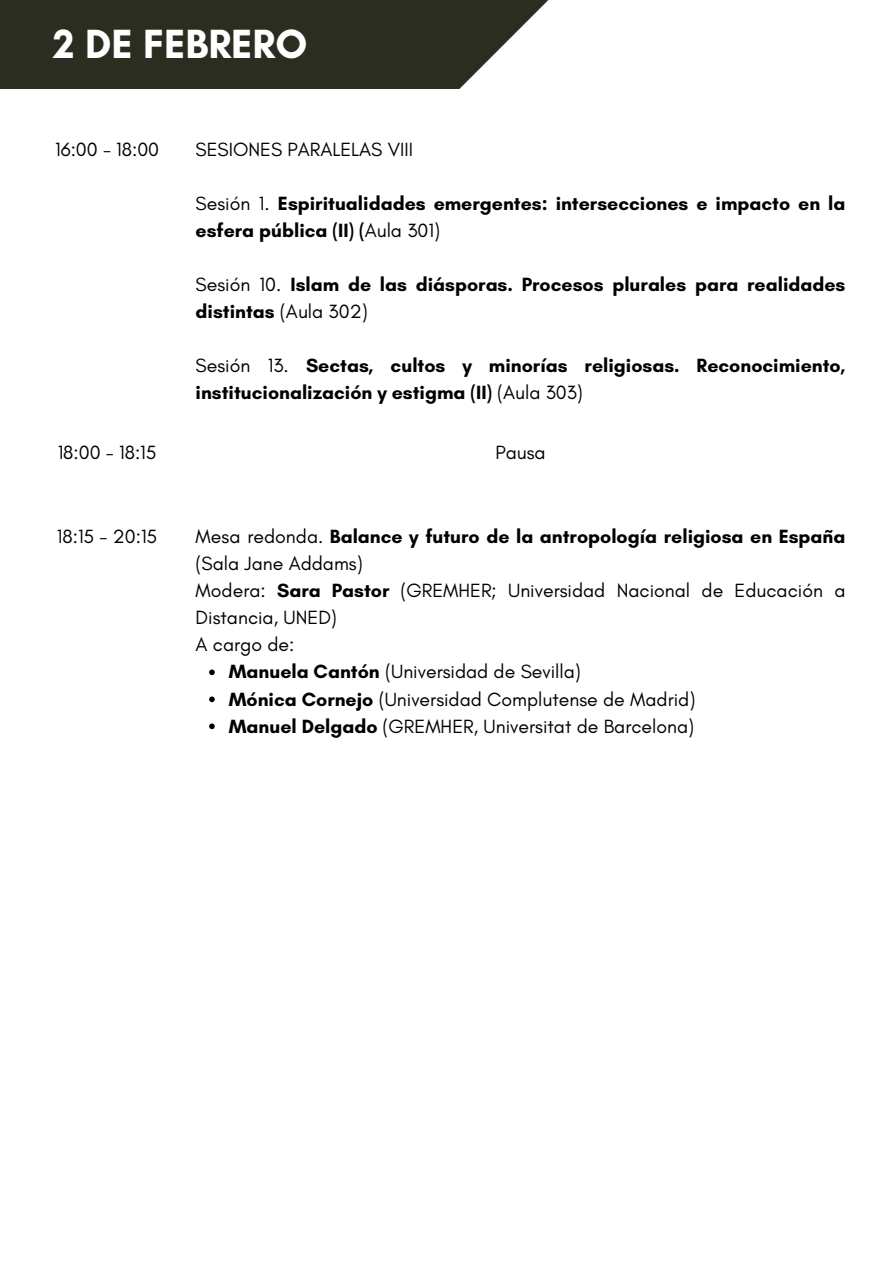
<style>
.page{position:relative;width:893px;height:1264px;background:#fff}
.page>*{position:absolute;margin:0;border:0;box-sizing:border-box;transform-origin:0 0}
.t1{font:700 41.55px "Glacial Indifference";color:#fff}
.t2{font:700 19.5px/27px "Glacial Indifference";color:#000}
.t3{font:19.5px/27px "Glacial Indifference";color:#000}
.s1{font-weight:400}
.s2{font-weight:700}
</style>
<div class="page">
<svg style="left:0;top:0;width:549px;height:89px;background:#3b3e31"></svg>
<svg style="left:209px;top:669px;width:6px;height:6px"></svg>
<svg style="left:209px;top:696px;width:6px;height:6px"></svg>
<svg style="left:209px;top:723px;width:6px;height:6px"></svg>
<h1 class="t1" style="left:53px;top:18px;width:256px">2 DE FEBRERO</h1>
<p class="t3" style="left:55px;top:136px;width:106px">16:00 - 18:00</p>
<p class="t3" style="left:195px;top:136px;width:219px">SESIONES PARALELAS VIII</p>
<p class="t2" style="left:195px;top:190px;width:651px"><span class="s1">Sesión 1.</span> Espiritualidades emergentes: intersecciones e impacto en la esfera pública (II) (<span class="s1">Aula 301)</span></p>
<p class="t2" style="left:195px;top:271px;width:651px"><span class="s1">Sesión 10.</span> Islam de las diásporas. Procesos plurales para realidades distintas <span class="s1">(Aula 302)</span></p>
<p class="t2" style="left:195px;top:352px;width:651px"><span class="s1">Sesión 13.</span> Sectas, cultos y minorías religiosas. Reconocimiento, institucionalización y estigma (II) <span class="s1">(Aula 303)</span></p>
<p class="t3" style="left:58px;top:438px;width:100px">18:00 - 18:15</p>
<p class="t3" style="left:495px;top:438px;width:52px">Pausa</p>
<p class="t3" style="left:57px;top:523px;width:102px">18:15 - 20:15</p>
<p class="t2" style="left:195px;top:523px;width:651px"><span class="s1">Mesa redonda.</span> Balance y futuro de la antropología religiosa en España <span class="s1">(Sala Jane Addams)</span></p>
<p class="t3" style="left:195px;top:577px;width:651px">Modera: <span class="s2">Sara Pastor</span> (GREMHER; Universidad Nacional de Educación a<br>Distancia, UNED)</p>
<p class="t3" style="left:195px;top:631px;width:100px">A cargo de:</p>
<p class="t3" style="left:229px;top:658px;width:353px"><span class="s2">Manuela Cantón</span> (Universidad de Sevilla)</p>
<p class="t3" style="left:229px;top:685px;width:468px"><span class="s2">Mónica Cornejo</span> (Universidad Complutense de Madrid)</p>
<p class="t3" style="left:229px;top:712px;width:467px"><span class="s2">Manuel Delgado</span> (GREMHER, Universitat de Barcelona)</p>
</div>
